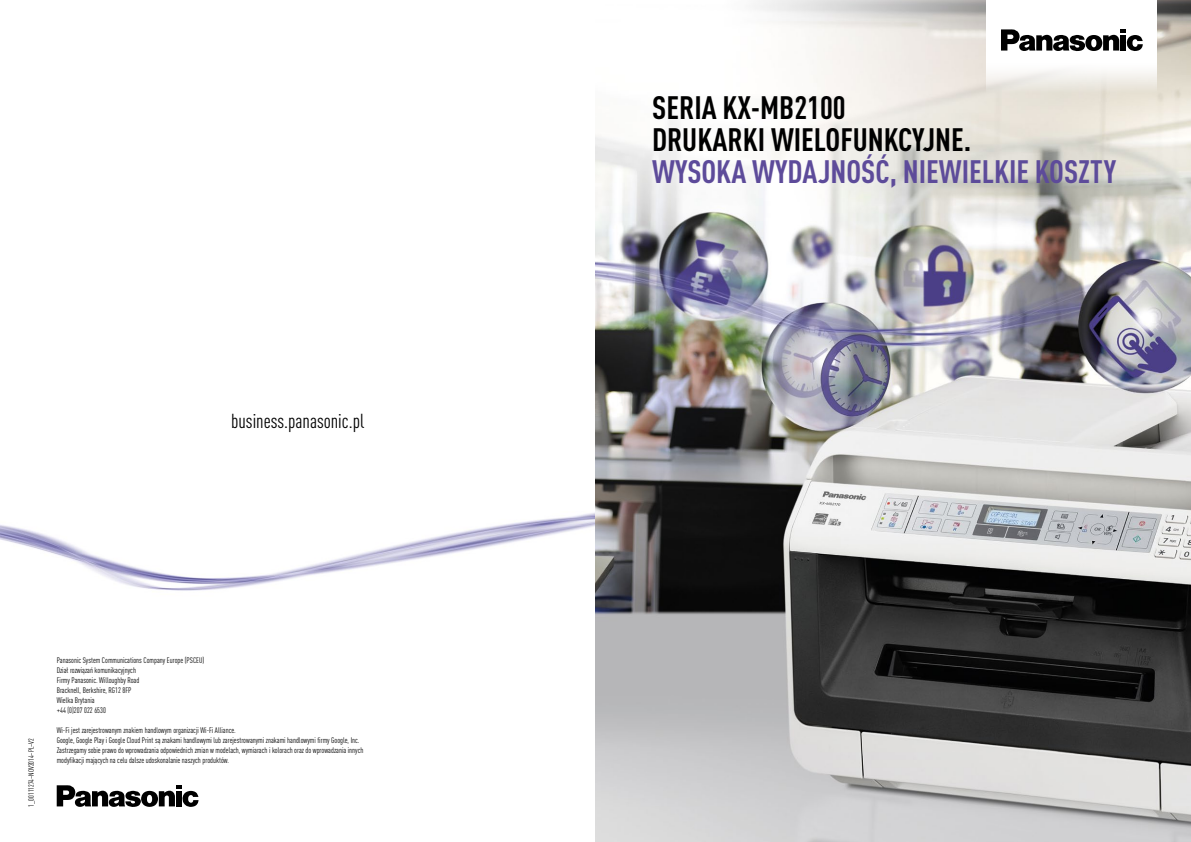
<style>
.page{position:relative;width:1191px;height:842px;background:#fff}
.page>*{position:absolute;margin:0;border:0;box-sizing:border-box;transform-origin:0 0}
.t1{font:700 condensed 32px "DIN Pro";color:#000}
.t2{font:700 condensed 32px "DIN Pro";color:#5d4b9a}
.t3{font:condensed 20px "DIN Pro";color:#000}
.body{font:condensed 8px/10px "DIN Pro";color:#000}
.t4{font:condensed 7.5px "DIN Pro";color:#000}
</style>
<div class="page">
<img style="left:0;top:512px;width:595px;height:79px">
<svg style="left:57px;top:785px;width:141px;height:22px"></svg>
<img style="left:595px;top:0;width:596px;height:842px">
<img style="left:986px;top:0;width:170px;height:92px">
<svg style="left:1001px;top:29px;width:141px;height:23px"></svg>
<p class="t3" style="left:231px;top:407px;width:135px">business.panasonic.pl</p>
<p class="t4" style="left:26px;top:806px;width:69px;rotate:-90deg">1_00111274–NOV2014–PL–V2</p>
<p class="body" style="left:57px;top:655px;width:149px">Panasonic System Communications Company Europe (PSCEU)</p>
<p class="body" style="left:57px;top:665px;width:81px">Dział rozwiązań komunikacyjnych</p>
<p class="body" style="left:57px;top:675px;width:84px">Firmy Panasonic. Willoughby Road</p>
<p class="body" style="left:57px;top:685px;width:76px">Bracknell, Berkshire, RG12 8FP</p>
<p class="body" style="left:57px;top:695px;width:39px">Wielka Brytania</p>
<p class="body" style="left:57px;top:705px;width:51px">+44 (0)207 022 6530</p>
<p class="body" style="left:57px;top:725px;width:180px">Wi-Fi jest zarejestrowanym znakiem handlowym organizacji Wi-Fi Alliance.</p>
<p class="body" style="left:57px;top:735px;width:304px">Google, Google Play i Google Cloud Print są znakami handlowymi lub zarejestrowanymi znakami handlowymi firmy Google, Inc.</p>
<p class="body" style="left:57px;top:745px;width:308px">Zastrzegamy sobie prawo do wprowadzania odpowiednich zmian w modelach, wymiarach i kolorach oraz do wprowadzania innych modyfikacji mających na celu dalsze udoskonalanie naszych produktów.</p>
<p class="t1" style="left:652px;top:84px;width:195px">SERIA KX-MB2100</p>
<p class="t1" style="left:652px;top:116px;width:321px">DRUKARKI WIELOFUNKCYJNE.</p>
<p class="t2" style="left:652px;top:148px;width:465px">WYSOKA WYDAJNOŚĆ, NIEWIELKIE KOSZTY</p>
</div>
